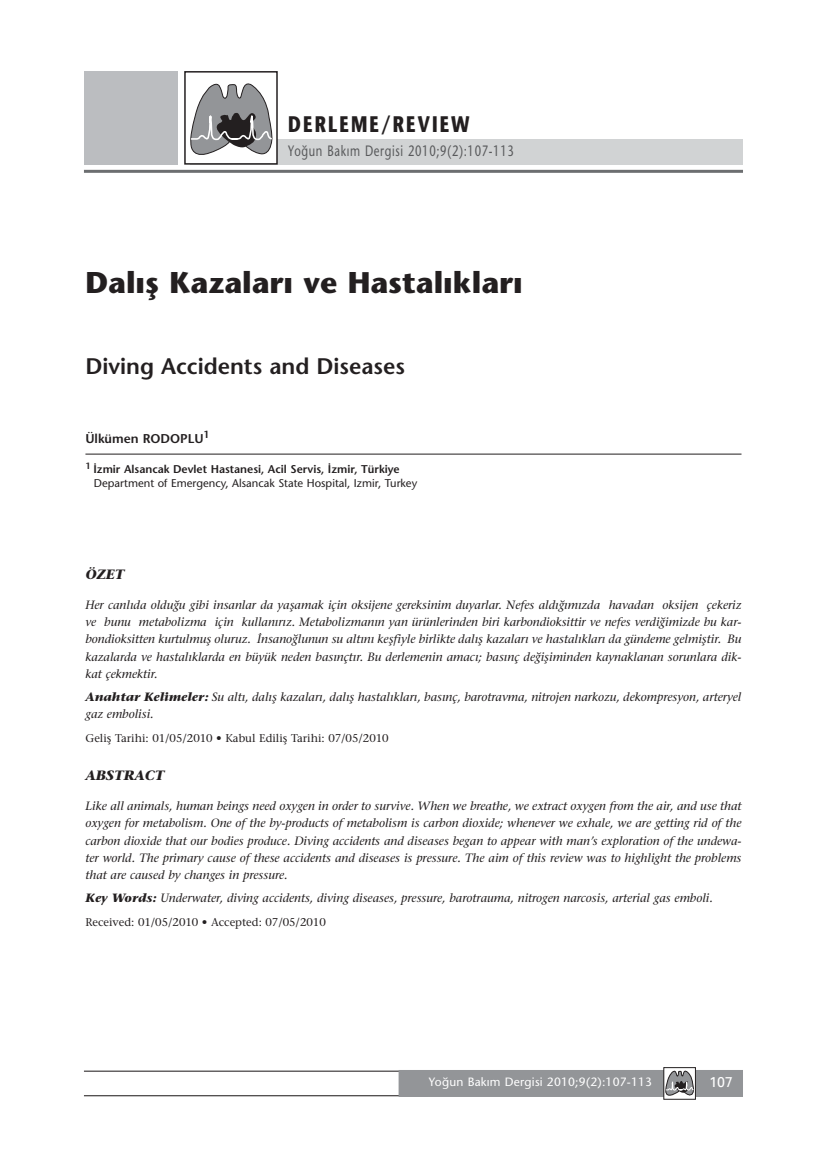
<style>
.page{position:relative;width:828px;height:1169px;background:#fff}
.page>*{position:absolute;margin:0;border:0;box-sizing:border-box;transform-origin:0 0}
.t1{font:700 30px "Stone Sans";color:#231f20}
.t2{font:600 22.5px "Stone Sans";color:#231f20}
.t3{font:700 22.5px "Stone Sans";letter-spacing:.125em;color:#231f20;scale:.75 1}
.t4{font:15px "Stone Sans";letter-spacing:.055em;color:#58595b;scale:.75 1}
.t5{font:14.25px "Univers";color:#fff}
.t6{font:italic 700 13.5px "Stone Serif";color:#231f20}
.t7{font:600 12.75px "Stone Sans";color:#231f20}
.t8{font:italic 12px/17.2px "Stone Serif";color:#231f20;text-align:justify}
.t9{font:12px "Stone Sans";letter-spacing:.015em;color:#fff}
.t10{font:11.25px/13.5px "Stone Sans";color:#231f20}
.t11{font:11.25px "Stone Serif";color:#231f20}
.s1{font-weight:600}
.s2{font-weight:700}
</style>
<div class="page">
<hr style="left:84px;top:1070px;width:345px;height:1px;background:#231f20">
<hr style="left:84px;top:1095px;width:345px;height:1px;background:#231f20">
<div style="left:399px;top:1070px;width:344px;height:27px;background:#939598"></div>
<svg style="left:665px;top:1070px;width:29px;height:30px"></svg>
<div style="left:663px;top:1067px;width:33px;height:32px;border:1px solid #231f20"></div>
<div style="left:190px;top:139px;width:553px;height:26px;background:#d1d3d4"></div>
<div style="left:185px;top:72px;width:92px;height:92px;background:#fff"></div>
<svg style="left:190px;top:83px;width:83px;height:87px"></svg>
<div style="left:184px;top:71px;width:94px;height:94px;border:2px solid #231f20"></div>
<div style="left:84px;top:71px;width:93px;height:94px;background:#bbbdc0"></div>
<hr style="left:84px;top:170px;width:659px;height:3px;background:#6c6e70">
<hr style="left:85px;top:454px;width:657px;height:1px;background:#231f20">
<h2 class="t3" style="left:288px;top:116px;width:244px">DERLEME/REVIEW</h2>
<p class="t4" style="left:288px;top:145px;width:302px">Yoğun Bakım Dergisi 2010;9(2):107-113</p>
<h1 class="t1" style="left:85px;top:270px;width:439px">Dalış Kazaları ve Hastalıkları</h1>
<h2 class="t2" style="left:85px;top:357px;width:321px">Diving Accidents and Diseases</h2>
<p class="t7" style="left:85px;top:433px;width:125px">Ülkümen RODOPLU<sup>1</sup></p>
<p class="t10" style="left:94px;top:463px;width:325px;text-indent:-9px"><sup>1</sup> <span class="s1">İzmir Alsancak Devlet Hastanesi, Acil Servis, İzmir, Türkiye<br></span>Department of Emergency, Alsancak State Hospital, Izmir, Turkey</p>
<p class="t6" style="left:85px;top:569px;width:40px">ÖZET</p>
<p class="t8" style="left:85px;top:597px;width:658px">Her canlıda olduğu gibi insanlar da yaşamak için oksijene gereksinim duyarlar. Nefes aldığımızda havadan oksijen çekeriz ve bunu metabolizma için kullanırız. Metabolizmanın yan ürünlerinden biri karbondioksittir ve nefes verdiğimizde bu kar&shy;bondioksitten kurtulmuş oluruz. İnsanoğlunun su altını keşfiyle birlikte dalış kazaları ve hastalıkları da gündeme gelmiştir. Bu kazalarda ve hastalıklarda en büyük neden basınçtır. Bu derlemenin amacı; basınç değişiminden kaynaklanan sorunlara dik&shy;kat çekmektir.</p>
<p class="t8" style="left:85px;top:689px;width:658px"><span class="s2">Anahtar Kelimeler:</span> Su altı, dalış kazaları, dalış hastalıkları, basınç, barotravma, nitrojen narkozu, dekompresyon, arteryel gaz embolisi.</p>
<p class="t11" style="left:85px;top:733px;width:305px">Geliş Tarihi: 01/05/2010 • Kabul Ediliş Tarihi: 07/05/2010</p>
<p class="t6" style="left:85px;top:770px;width:81px">ABSTRACT</p>
<p class="t8" style="left:85px;top:798px;width:658px">Like all animals, human beings need oxygen in order to survive. When we breathe, we extract oxygen from the air, and use that oxygen for metabolism. One of the by-products of metabolism is carbon dioxide; whenever we exhale, we are getting rid of the carbon dioxide that our bodies produce. Diving accidents and diseases began to appear with man’s exploration of the undewa&shy;ter world. The primary cause of these accidents and diseases is pressure. The aim of this review was to highlight the problems that are caused by changes in pressure.</p>
<p class="t8" style="left:85px;top:891px;width:629px"><span class="s2">Key Words:</span> Underwater, diving accidents, diving diseases, pressure, barotrauma, nitrogen narcosis, arterial gas emboli.</p>
<p class="t11" style="left:85px;top:917px;width:242px">Received: 01/05/2010 • Accepted: 07/05/2010</p>
<p class="t9" style="left:429px;top:1077px;width:225px">Yoğun Bakım Dergisi 2010;9(2):107-113</p>
<p class="t5" style="left:709px;top:1076px;width:25px">107</p>
</div>
